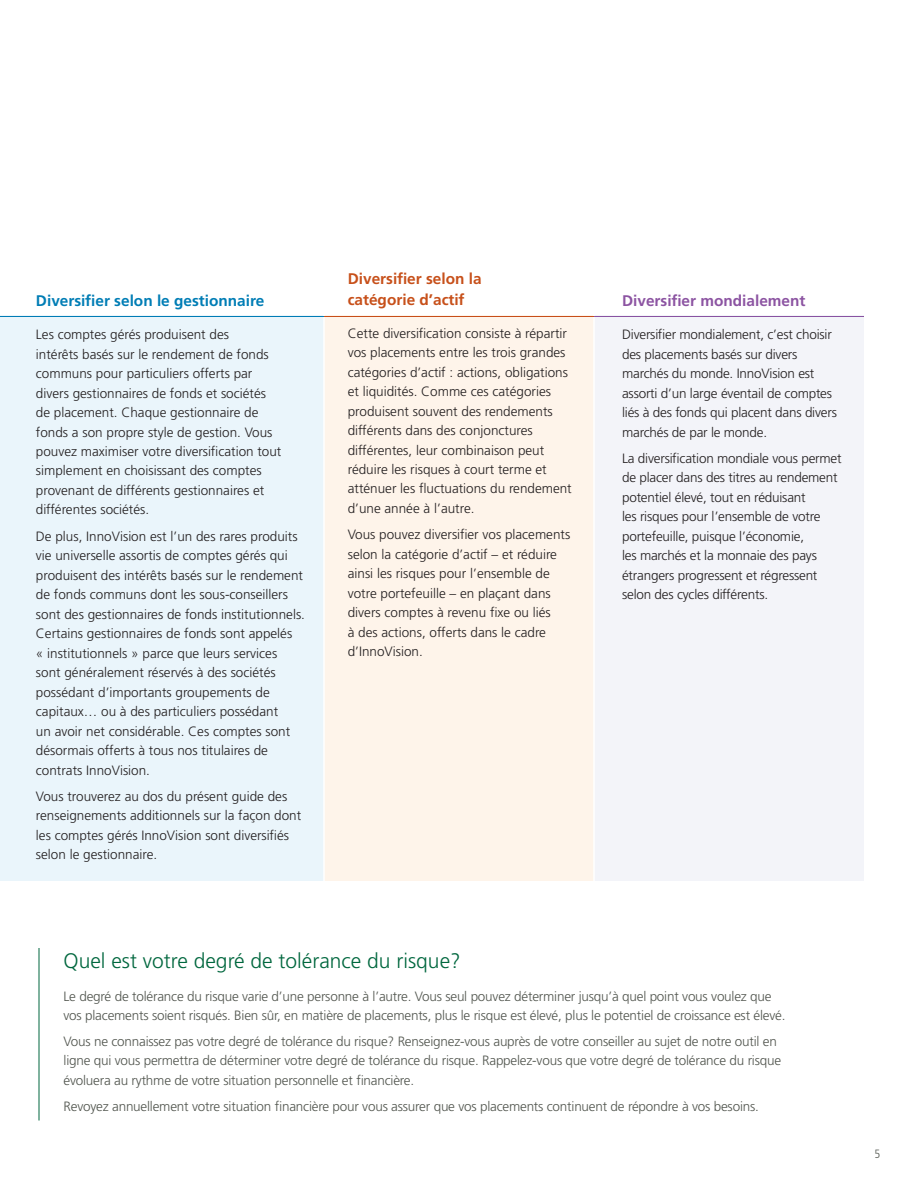
<style>
.page{position:relative;width:918px;height:1188px;background:#fff}
.page>*{position:absolute;margin:0;border:0;box-sizing:border-box;transform-origin:0 0}
.t1{font:300 21px "Frutiger LT Pro";color:#00673e}
.t2{font:700 15.3px/21px "Frutiger LT Pro";color:#c7501a}
.t3{font:700 15.3px "Frutiger LT Pro";color:#007db5}
.t4{font:700 15.3px "Frutiger LT Pro";color:#8c54a2}
.t5{font:300 13.5px/19.5px "Frutiger LT Pro";color:#231f20}
.t6{font:300 13.5px/19.2px "Frutiger LT Pro";letter-spacing:-.015em;color:#52564f}
.t7{font:300 condensed 12px "Frutiger LT Pro";color:#52564f}
</style>
<div class="page">
<div style="left:0;top:315px;width:324px;height:566px;background:#eaf5fb"></div>
<div style="left:324px;top:315px;width:270px;height:566px;background:#fef4ea"></div>
<div style="left:594px;top:315px;width:270px;height:566px;background:#f3f4f9"></div>
<hr style="left:593px;top:283px;width:2px;height:644px;background:#fff">
<hr style="left:323px;top:261px;width:2px;height:644px;background:#fff">
<hr style="left:0;top:283px;width:1px;height:644px;background:#fff">
<hr style="left:0;top:316px;width:324px;height:1px;background:#007cb5">
<hr style="left:325px;top:316px;width:269px;height:1px;background:#c74e1a">
<hr style="left:594px;top:316px;width:270px;height:1px;background:#8952a1">
<hr style="left:39px;top:948px;width:1px;height:172px;background:#00673e">
<p class="t3" style="left:36px;top:295px;width:230px">Diversifier selon le gestionnaire</p>
<p class="t5" style="left:36px;top:326px;width:247px">Les comptes gérés produisent des<br>intérêts basés sur le rendement de fonds communs pour particuliers offerts par divers gestionnaires de fonds et sociétés de placement. Chaque gestionnaire de fonds a son propre style de gestion. Vous pouvez maximiser votre diversification tout simplement en choisissant des comptes provenant de différents gestionnaires et différentes sociétés.</p>
<p class="t5" style="left:36px;top:528px;width:271px">De plus, InnoVision est l’un des rares produits vie universelle assortis de comptes gérés qui produisent des intérêts basés sur le rendement de fonds communs dont les sous-conseillers sont des gestionnaires de fonds institutionnels.<br>Certains gestionnaires de fonds sont appelés<br>« institutionnels » parce que leurs services sont généralement réservés à des sociétés possédant d’importants groupements de capitaux… ou à des particuliers possédant<br>un avoir net considérable. Ces comptes sont désormais offerts à tous nos titulaires de contrats InnoVision.</p>
<p class="t5" style="left:36px;top:788px;width:267px">Vous trouverez au dos du présent guide des renseignements additionnels sur la façon dont les comptes gérés InnoVision sont diversifiés selon le gestionnaire.</p>
<p class="t2" style="left:348px;top:269px;width:135px">Diversifier selon la catégorie d’actif</p>
<p class="t5" style="left:348px;top:324px;width:226px">Cette diversification consiste à répartir vos placements entre les trois grandes catégories d’actif : actions, obligations et liquidités. Comme ces catégories produisent souvent des rendements différents dans des conjonctures différentes, leur combinaison peut réduire les risques à court terme et atténuer les fluctuations du rendement d’une année à l’autre.</p>
<p class="t5" style="left:348px;top:526px;width:224px">Vous pouvez diversifier vos placements selon la catégorie d’actif – et réduire ainsi les risques pour l’ensemble de votre portefeuille – en plaçant dans divers comptes à revenu fixe ou liés<br>à des actions, offerts dans le cadre d’InnoVision.</p>
<p class="t4" style="left:622px;top:295px;width:185px">Diversifier mondialement</p>
<p class="t5" style="left:622px;top:326px;width:216px">Diversifier mondialement, c’est choisir des placements basés sur divers marchés du monde. InnoVision est assorti d’un large éventail de comptes liés à des fonds qui placent dans divers marchés de par le monde.</p>
<p class="t5" style="left:622px;top:450px;width:221px">La diversification mondiale vous permet de placer dans des titres au rendement potentiel élevé, tout en réduisant<br>les risques pour l’ensemble de votre portefeuille, puisque l’économie,<br>les marchés et la monnaie des pays étrangers progressent et régressent selon des cycles différents.</p>
<h1 class="t1" style="left:64px;top:953px;width:399px">Quel est votre degré de tolérance du risque?</h1>
<p class="t6" style="left:64px;top:988px;width:723px">Le degré de tolérance du risque varie d’une personne à l’autre. Vous seul pouvez déterminer jusqu’à quel point vous voulez que vos placements soient risqués. Bien sûr, en matière de placements, plus le risque est élevé, plus le potentiel de croissance est élevé.</p>
<p class="t6" style="left:64px;top:1033px;width:719px">Vous ne connaissez pas votre degré de tolérance du risque? Renseignez-vous auprès de votre conseiller au sujet de notre outil en ligne qui vous permettra de déterminer votre degré de tolérance du risque. Rappelez-vous que votre degré de tolérance du risque évoluera au rythme de votre situation personnelle et financière.</p>
<p class="t6" style="left:64px;top:1098px;width:697px">Revoyez annuellement votre situation financière pour vous assurer que vos placements continuent de répondre à vos besoins.</p>
<p class="t7" style="left:874px;top:1147px;width:7px">5</p>
</div>
